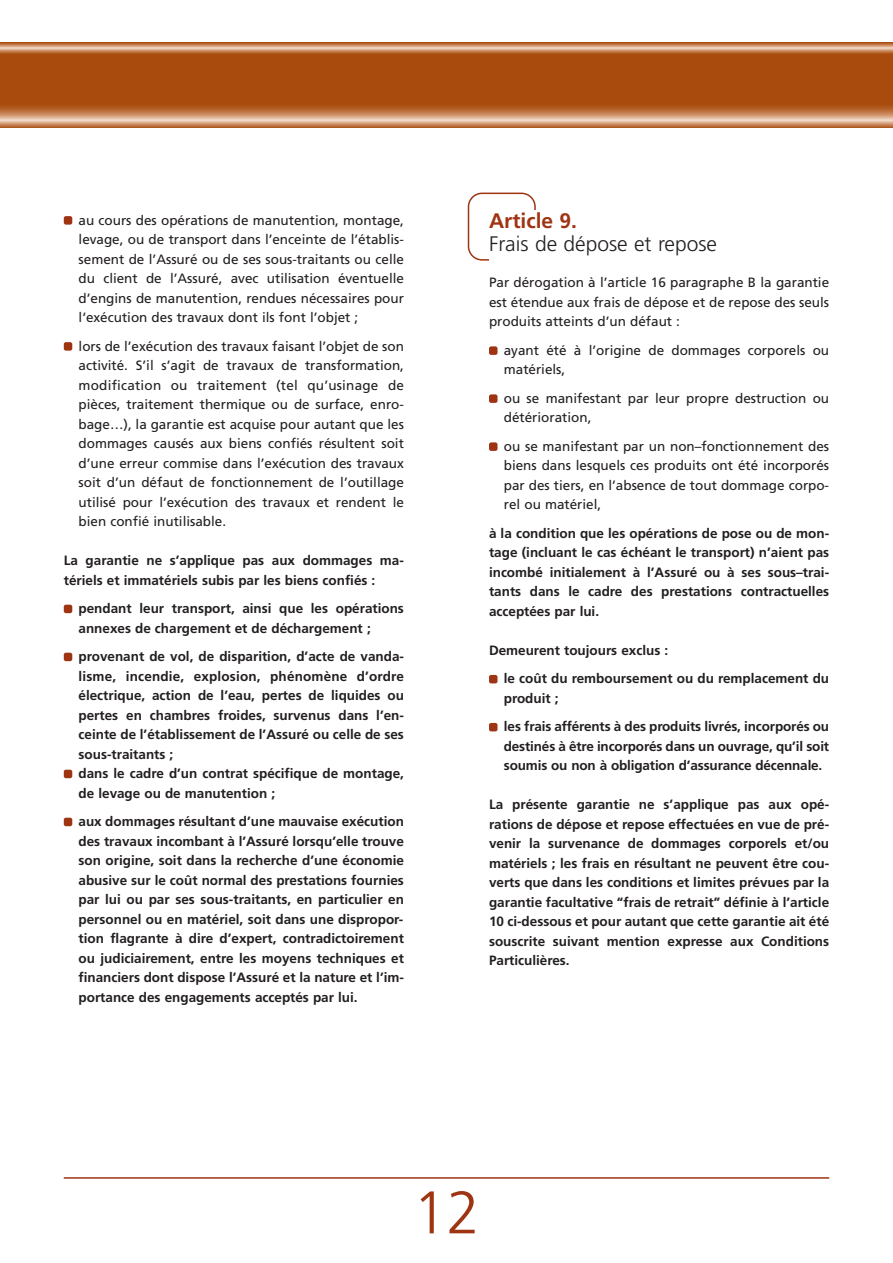
<style>
.page{position:relative;width:893px;height:1263px;background:#fff}
.page>*{position:absolute;margin:0;border:0;box-sizing:border-box;transform-origin:0 0}
.t1{font:300 60px "Frutiger";color:#9f3413}
.t2{font:300 21px "Frutiger";color:#231f20}
.t3{font:700 21px "Frutiger";color:#9f3413}
.t4{font:700 13.5px/19.5px "Frutiger";color:#231f20}
.t5{font:13.5px/19.5px "Frutiger";color:#231f20;text-align:justify}
</style>
<div class="page">
<svg style="left:468px;top:193px;width:68px;height:68px"></svg>
<div style="left:489px;top:210px;width:340px;height:61px;background:#fff"></div>
<div style="left:64px;top:216px;width:8px;height:9px;background:#9f3413;border-radius:2px"></div>
<div style="left:64px;top:818px;width:8px;height:8px;background:#9f3413;border-radius:2px"></div>
<div style="left:64px;top:770px;width:8px;height:8px;background:#9f3413;border-radius:2px"></div>
<div style="left:64px;top:653px;width:8px;height:8px;background:#9f3413;border-radius:2px"></div>
<div style="left:64px;top:605px;width:8px;height:8px;background:#9f3413;border-radius:2px"></div>
<div style="left:64px;top:342px;width:8px;height:9px;background:#9f3413;border-radius:2px"></div>
<div style="left:489px;top:346px;width:8px;height:9px;background:#9f3413;border-radius:2px"></div>
<div style="left:489px;top:394px;width:8px;height:9px;background:#9f3413;border-radius:2px"></div>
<div style="left:489px;top:442px;width:8px;height:9px;background:#9f3413;border-radius:2px"></div>
<div style="left:489px;top:723px;width:8px;height:8px;background:#9f3413;border-radius:2px"></div>
<div style="left:489px;top:675px;width:8px;height:8px;background:#9f3413;border-radius:2px"></div>
<hr style="left:64px;top:1177px;width:765px;height:2px;background:#9f3413">
<img style="left:0;top:42px;width:893px;height:86px">
<p class="t5" style="left:79px;top:211px;width:327px">au cours des opérations de manutention, montage, levage, ou de transport dans l’enceinte de l’établis&shy;sement de l’Assuré ou de ses sous-traitants ou celle du client de l’Assuré, avec utilisation éventuelle d’engins de manutention, rendues nécessaires pour l‘exécution des travaux dont ils font l’objet ;</p>
<p class="t5" style="left:79px;top:337px;width:327px">lors de l’exécution des travaux faisant l’objet de son activité. S’il s’agit de travaux de transformation, modification ou traitement (tel qu’usinage de pièces, traitement thermique ou de surface, enro&shy;bage…), la garantie est acquise pour autant que les dommages causés aux biens confiés résultent soit d’une erreur commise dans l’exécution des travaux soit d’un défaut de fonctionnement de l’outillage utilisé pour l’exécution des travaux et rendent le bien confié inutilisable.</p>
<p class="t4" style="left:64px;top:552px;width:342px">La garantie ne s’applique pas aux dommages ma&shy;tériels et immatériels subis par les biens confiés :</p>
<p class="t4" style="left:79px;top:600px;width:327px">pendant leur transport, ainsi que les opérations annexes de chargement et de déchargement ;</p>
<p class="t4" style="left:79px;top:648px;width:327px">provenant de vol, de disparition, d’acte de vanda&shy;lisme, incendie, explosion, phénomène d’ordre électrique, action de l’eau, pertes de liquides ou pertes en chambres froides, survenus dans l’en&shy;ceinte de l’établissement de l’Assuré ou celle de ses sous-traitants ;<br>dans le cadre d’un contrat spécifique de montage, de levage ou de manutention ;</p>
<p class="t4" style="left:79px;top:813px;width:327px;text-align:justify">aux dommages résultant d’une mauvaise exécution des travaux incombant à l’Assuré lorsqu’elle trouve son origine, soit dans la recherche d’une économie abusive sur le coût normal des prestations fournies par lui ou par ses sous-traitants, en particulier en personnel ou en matériel, soit dans une dispropor&shy;tion flagrante à dire d’expert, contradictoirement ou judiciairement, entre les moyens techniques et financiers dont dispose l’Assuré et la nature et l’im&shy;portance des engagements acceptés par lui.</p>
<h2 class="t3" style="left:489px;top:213px;width:90px">Article 9.</h2>
<h2 class="t2" style="left:489px;top:235px;width:230px">Frais de dépose et repose</h2>
<p class="t5" style="left:489px;top:274px;width:342px">Par dérogation à l’article 16 paragraphe B la garantie est étendue aux frais de dépose et de repose des seuls produits atteints d’un défaut :</p>
<p class="t5" style="left:504px;top:341px;width:327px">ayant été à l’origine de dommages corporels ou matériels,</p>
<p class="t5" style="left:504px;top:389px;width:327px">ou se manifestant par leur propre destruction ou détérioration,</p>
<p class="t5" style="left:504px;top:437px;width:327px">ou se manifestant par un non–fonctionnement des biens dans lesquels ces produits ont été incorporés par des tiers, en l’absence de tout dommage corpo&shy;rel ou matériel,</p>
<p class="t4" style="left:489px;top:524px;width:342px;text-align:justify">à la condition que les opérations de pose ou de mon&shy;tage (incluant le cas échéant le transport) n’aient pas incombé initialement à l’Assuré ou à ses sous–trai&shy;tants dans le cadre des prestations contractuelles acceptées par lui.</p>
<p class="t4" style="left:504px;top:637px;width:327px;line-height:28.5px;text-indent:-15px">Demeurent toujours exclus :<br>le coût du remboursement ou du remplacement du</p>
<p class="t4" style="left:504px;top:685px;width:327px;line-height:28.5px">produit ;<br>les frais afférents à des produits livrés, incorporés ou</p>
<p class="t4" style="left:504px;top:737px;width:327px">destinés à être incorporés dans un ouvrage, qu’il soit soumis ou non à obligation d’assurance décennale.</p>
<p class="t4" style="left:489px;top:796px;width:342px;text-align:justify">La présente garantie ne s’applique pas aux opé&shy;rations de dépose et repose effectuées en vue de pré&shy;venir la survenance de dommages corporels et/ou matériels ; les frais en résultant ne peuvent être cou&shy;verts que dans les conditions et limites prévues par la garantie facultative “frais de retrait” définie à l’article 10 ci-dessous et pour autant que cette garantie ait été souscrite suivant mention expresse aux Conditions Particulières.</p>
<h1 class="t1" style="left:413px;top:1188px;width:68px">12</h1>
</div>
